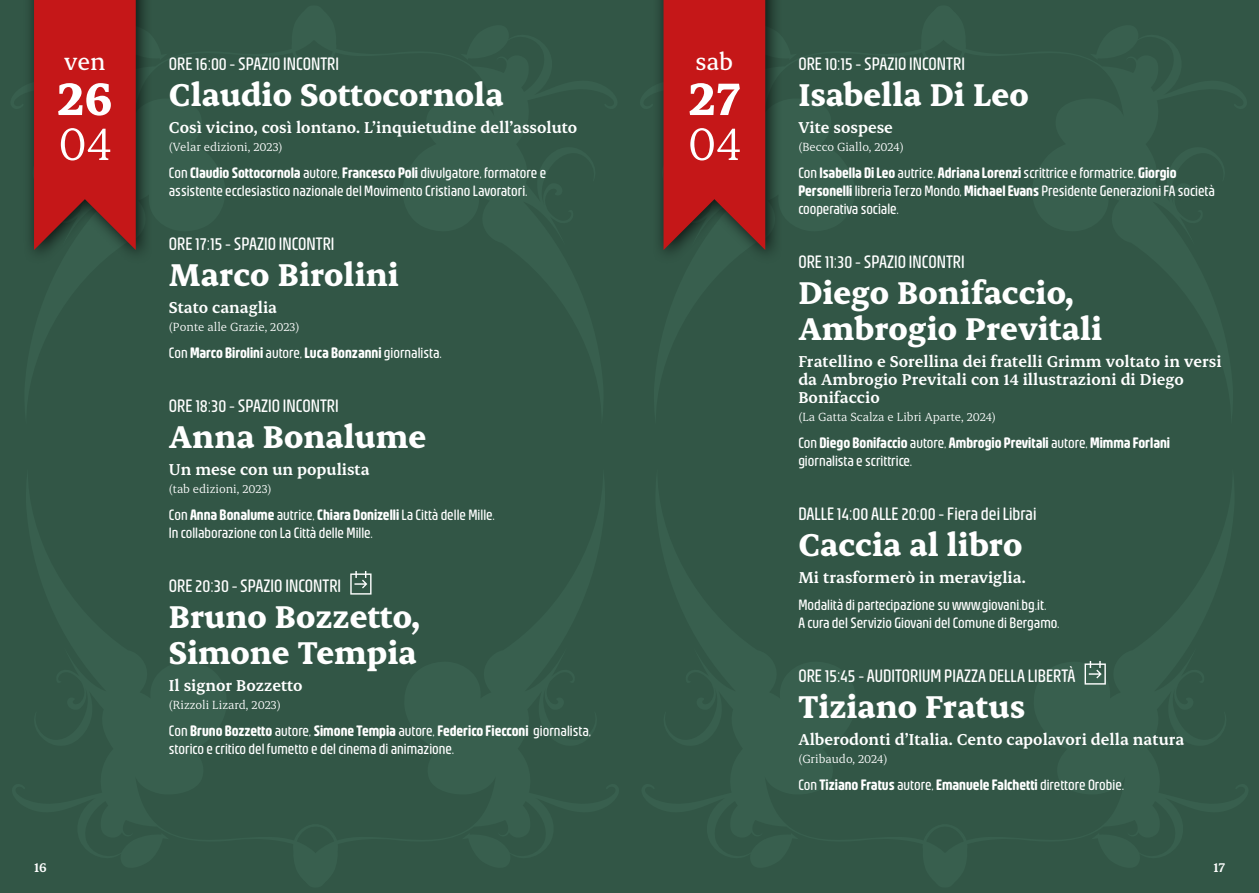
<style>
.page{position:relative;width:1259px;height:893px;background:#fff}
.page>*{position:absolute;margin:0;border:0;box-sizing:border-box;transform-origin:0 0}
.t1{font:700 54px "Erode";color:#fff}
.t2{font:54px "Erode";color:#fff}
.t3{font:700 36px/36px "Erode";color:#fff}
.t4{font:500 27px "Erode";letter-spacing:-.005em;color:#fff}
.t5{font:600 18px/18px "Erode";color:#fff}
.t6{font:18px "Bevellier";color:#fff}
.t7{font:15px/18px "Bevellier";color:#fff}
.t8{font:600 15px/18px "Bevellier";color:#fff}
.t9{font:600 15px "Erode";color:#fff}
.t10{font:13.5px "Erode";color:#fff}
.s1{font-weight:600}
.s2{font-weight:400}
</style>
<div class="page">
<div style="left:0;top:0;width:629px;height:893px;background:#325646"></div>
<div style="left:629px;top:0;width:630px;height:893px;background:#325646"></div>
<div style="left:23px;top:0;width:130px;height:265px;background:#000;opacity:.75"></div>
<svg style="left:34px;top:0;width:102px;height:250px;background:#b51c1c"></svg>
<div style="left:652px;top:0;width:130px;height:265px;background:#000;opacity:.75"></div>
<svg style="left:663px;top:0;width:102px;height:250px;background:#b01d1c"></svg>
<svg style="left:350px;top:571px;width:21px;height:24px"></svg>
<svg style="left:1084px;top:661px;width:22px;height:24px"></svg>
<h3 class="t4" style="left:64px;top:46px;width:43px">ven</h3>
<h1 class="t1" style="left:57px;top:65px;width:57px">26</h1>
<h1 class="t2" style="left:58px;top:112px;width:55px">04</h1>
<h3 class="t4" style="left:695px;top:46px;width:39px">sab</h3>
<p class="t6" style="left:169px;top:53px;width:172px">ORE 16:00 - SPAZIO INCONTRI</p>
<p class="t6" style="left:798px;top:53px;width:168px">ORE 10:15 - SPAZIO INCONTRI</p>
<h2 class="t3" style="left:169px;top:75px;width:336px">Claudio Sottocornola</h2>
<h2 class="t3" style="left:798px;top:75px;width:232px">Isabella Di Leo</h2>
<h1 class="t1" style="left:688px;top:65px;width:53px">27</h1>
<h1 class="t2" style="left:688px;top:112px;width:55px">04</h1>
<p class="t5" style="left:169px;top:118px;width:410px">Così vicino, così lontano. L’inquietudine dell’assoluto</p>
<p class="t5" style="left:798px;top:118px;width:96px">Vite sospese</p>
<p class="t10" style="left:169px;top:139px;width:115px">(Velar edizioni, 2023)</p>
<p class="t10" style="left:798px;top:139px;width:107px">(Becco Giallo, 2024)</p>
<p class="t7" style="left:169px;top:164px;width:379px">Con <span class="s1">Claudio Sottocornola</span> autore, <span class="s1">Francesco Poli</span> divulgatore, formatore e assistente ecclesiastico nazionale del Movimento Cristiano Lavoratori.</p>
<p class="t7" style="left:798px;top:164px;width:418px">Con <span class="s1">Isabella Di Leo</span> autrice, <span class="s1">Adriana Lorenzi</span> scrittrice e formatrice, <span class="s1">Giorgio<br>Personelli</span> libreria Terzo Mondo, <span class="s1">Michael Evans</span> Presidente Generazioni FA società cooperativa sociale.</p>
<p class="t6" style="left:169px;top:233px;width:167px">ORE 17:15 - SPAZIO INCONTRI</p>
<h2 class="t3" style="left:169px;top:255px;width:232px">Marco Birolini</h2>
<p class="t5" style="left:169px;top:298px;width:110px">Stato canaglia</p>
<p class="t10" style="left:169px;top:319px;width:132px">(Ponte alle Grazie, 2023)</p>
<p class="t8" style="left:169px;top:343px;width:275px"><span class="s2">Con</span> Marco Birolini <span class="s2">autore,</span> Luca Bonzanni <span class="s2">giornalista.</span></p>
<p class="t6" style="left:169px;top:395px;width:171px">ORE 18:30 - SPAZIO INCONTRI</p>
<h2 class="t3" style="left:169px;top:417px;width:259px">Anna Bonalume</h2>
<p class="t5" style="left:169px;top:460px;width:202px">Un mese con un populista</p>
<p class="t10" style="left:169px;top:481px;width:104px">(tab edizioni, 2023)</p>
<p class="t7" style="left:169px;top:506px;width:327px">Con <span class="s1">Anna Bonalume</span> autrice, <span class="s1">Chiara Donizelli</span> La Città delle Mille.<br>In collaborazione con La Città delle Mille.</p>
<p class="t6" style="left:169px;top:575px;width:174px">ORE 20:30 - SPAZIO INCONTRI</p>
<h2 class="t3" style="left:169px;top:597px;width:253px">Bruno Bozzetto,<br>Simone Tempia</h2>
<p class="t5" style="left:169px;top:676px;width:135px">Il signor Bozzetto</p>
<p class="t10" style="left:169px;top:697px;width:113px">(Rizzoli Lizard, 2023)</p>
<p class="t7" style="left:169px;top:722px;width:424px">Con <span class="s1">Bruno Bozzetto</span> autore, <span class="s1">Simone Tempia</span> autore, <span class="s1">Federico Fiecconi</span> giornalista, storico e critico del fumetto e del cinema di animazione.</p>
<p class="t6" style="left:798px;top:251px;width:168px">ORE 11:30 - SPAZIO INCONTRI</p>
<h2 class="t3" style="left:798px;top:273px;width:305px">Diego Bonifaccio,<br>Ambrogio Previtali</h2>
<p class="t5" style="left:798px;top:352px;width:425px">Fratellino e Sorellina dei fratelli Grimm voltato in versi da Ambrogio Previtali con 14 illustrazioni di Diego<br>Bonifaccio</p>
<p class="t10" style="left:798px;top:409px;width:199px">(La Gatta Scalza e Libri Aparte, 2024)</p>
<p class="t8" style="left:798px;top:433px;width:373px"><span class="s2">Con</span> Diego Bonifaccio <span class="s2">autore,</span> Ambrogio Previtali <span class="s2">autore,</span> Mimma Forlani <span class="s2">giornalista e scrittrice.</span></p>
<p class="t6" style="left:798px;top:503px;width:240px">DALLE 14:00 ALLE 20:00 - Fiera dei Librai</p>
<h2 class="t3" style="left:798px;top:525px;width:226px">Caccia al libro</h2>
<p class="t5" style="left:798px;top:568px;width:229px">Mi trasformerò in meraviglia.</p>
<p class="t7" style="left:798px;top:596px;width:263px">Modalità di partecipazione su www.giovani.bg.it.<br>A cura del Servizio Giovani del Comune di Bergamo.</p>
<p class="t6" style="left:798px;top:665px;width:279px">ORE 15:45 - AUDITORIUM PIAZZA DELLA LIBERTÀ</p>
<h2 class="t3" style="left:798px;top:687px;width:228px">Tiziano Fratus</h2>
<p class="t5" style="left:798px;top:730px;width:388px">Alberodonti d’Italia. Cento capolavori della natura</p>
<p class="t10" style="left:798px;top:751px;width:91px">(Gribaudo, 2024)</p>
<p class="t8" style="left:798px;top:775px;width:327px"><span class="s2">Con</span> Tiziano Fratus <span class="s2">autore,</span> Emanuele Falchetti <span class="s2">direttore Orobie.</span></p>
<p class="t9" style="left:34px;top:858px;width:14px">16</p>
<p class="t9" style="left:1213px;top:858px;width:13px">17</p>
</div>
